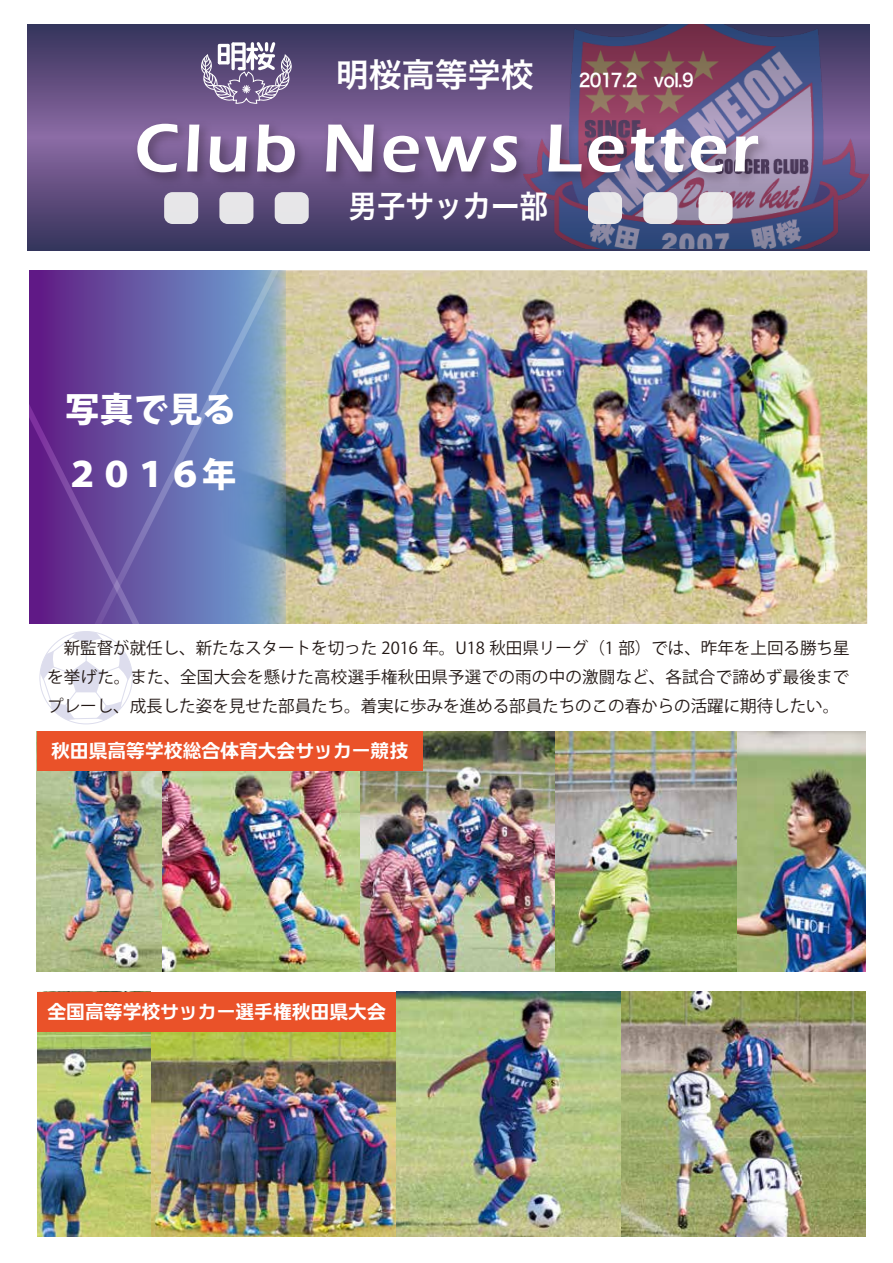
<style>
.page{position:relative;width:893px;height:1263px;background:#fff}
.page>*{position:absolute;margin:0;border:0;box-sizing:border-box;transform-origin:0 0}
.t1{font:600 70.5px "Eras ITC";letter-spacing:.05em;color:#fff}
.t2{font:800 34.2px/64.8px "Koz Go Pr 6 N";color:#fff}
.t3{font:33px "Hira Kaku Pro W6";color:#fff}
.t4{font:31.35px "Hira Kaku Pro W6";color:#fff;scale:.91 1}
.t5{font:19.5px "C4 Universal View LG E";color:#fff;scale:.96 1}
.t6{font:18.15px "Hira Kaku Pro W6";letter-spacing:-.03em;color:#fff;scale:.91 1}
.t7{font:16.5px/28.8px "Koz Go Pro";color:#221815;text-align:justify}
</style>
<div class="page">
<img style="left:60px;top:270px;width:807px;height:354px">
<img style="left:37px;top:731px;width:828px;height:240px">
<img style="left:150px;top:1031px;width:246px;height:206px">
<img style="left:37px;top:1031px;width:113px;height:206px">
<svg style="left:27px;top:25px;width:842px;height:225px;background:#4b416e"></svg>
<img style="left:524px;top:25px;width:344px;height:223px">
<svg style="left:60px;top:28px;width:773px;height:158px;background:#66517b"></svg>
<div style="left:275px;top:192px;width:34px;height:32px;background:#e6e6e8;border-radius:8px"></div>
<div style="left:219px;top:192px;width:34px;height:32px;background:#e6e6e8;border-radius:8px"></div>
<div style="left:164px;top:192px;width:34px;height:32px;background:#e6e6e8;border-radius:8px"></div>
<div style="left:699px;top:192px;width:34px;height:32px;background:#efefef;border-radius:8px"></div>
<div style="left:643px;top:192px;width:34px;height:32px;background:#efefef;border-radius:8px"></div>
<div style="left:588px;top:192px;width:34px;height:32px;background:#e7e6e9;border-radius:8px"></div>
<img style="left:125px;top:104px;width:656px;height:103px">
<div style="left:30px;top:270px;width:256px;height:353px;background:#601b87"></div>
<svg style="left:54px;top:270px;width:232px;height:353px;background:#717bb3"></svg>
<svg style="left:30px;top:380px;width:200px;height:243px"></svg>
<div style="left:37px;top:992px;width:359px;height:39px;background:#ea5229"></div>
<div style="left:37px;top:731px;width:386px;height:40px;background:#ea5229"></div>
<img style="left:396px;top:992px;width:469px;height:245px">
<svg style="left:39px;top:631px;width:94px;height:93px"></svg>
<h3 class="t3" style="left:336px;top:44px;width:199px">明桜高等学校</h3>
<p class="t6" style="left:579px;top:63px;width:128px">2017.2　vol.9</p>
<h1 class="t1" style="left:134px;top:108px;width:626px">Club News Letter</h1>
<h2 class="t2" style="left:65px;top:378px;width:173px">写真で見る<br>２０１６年</h2>
<h3 class="t4" style="left:349px;top:178px;width:221px">男子サッカー部</h3>
<p class="t7" style="left:47px;top:634px;width:804px">　新監督が就任し、新たなスタートを切った 2016 年。U18 秋田県リーグ（1 部）では、昨年を上回る勝ち星を挙げた。また、全国大会を懸けた高校選手権秋田県予選での雨の中の激闘など、各試合で諦めず最後までプレーし、成長した姿を見せた部員たち。着実に歩みを進める部員たちのこの春からの活躍に期待したい。</p>
<p class="t5" style="left:51px;top:741px;width:373px">秋田県高等学校総合体育大会サッカー競技</p>
<p class="t5" style="left:48px;top:1002px;width:354px">全国高等学校サッカー選手権秋田県大会</p>
</div>
